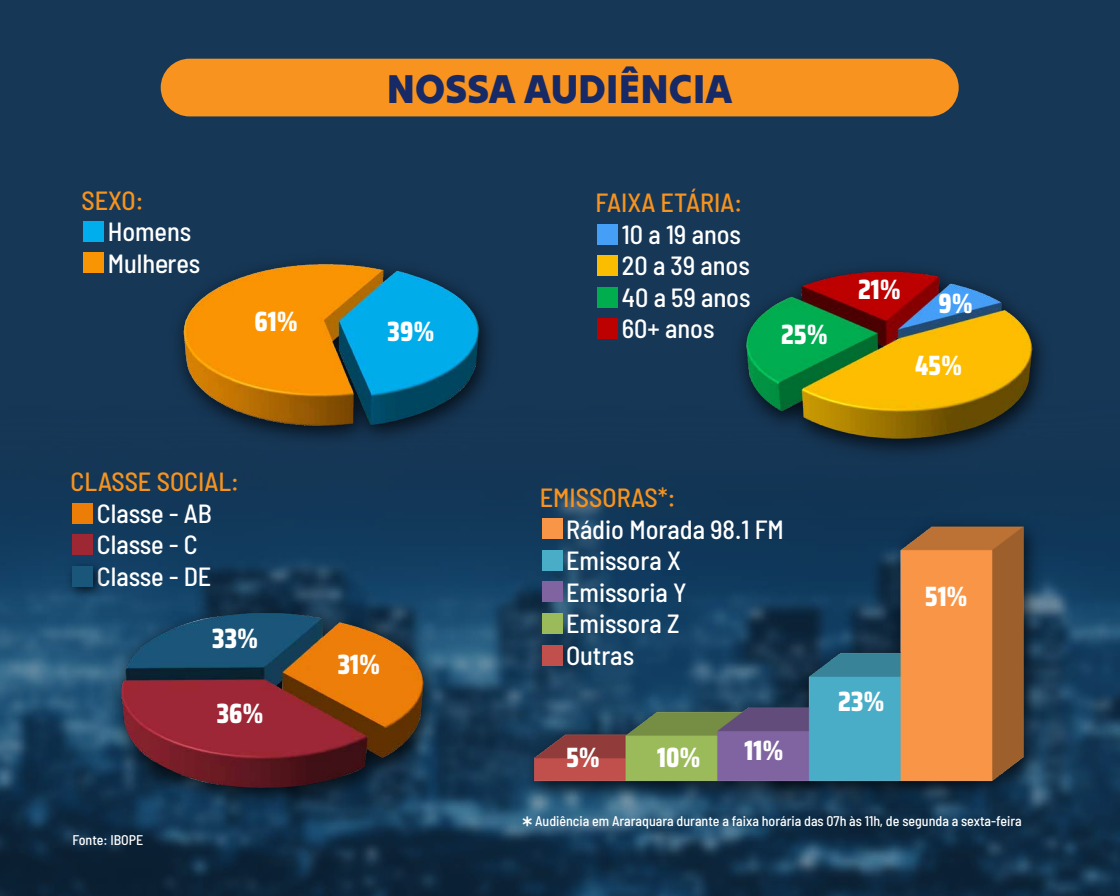
<style>
.page{position:relative;width:1120px;height:896px;background:#163756}
.page>*{position:absolute;margin:0;border:0;box-sizing:border-box;transform-origin:0 0}
.t1{font:40.86px "Tilt Warp";color:#172a65}
.t2{font:800 28px "Saira Condensed";color:#fff}
.t3{font:500 semi-condensed 27.47px "Barlow";color:#fff}
.t4{font:500 semi-condensed 26.25px/31.5px "Barlow";color:#fff}
.t5{font:500 semi-condensed 26.25px "Barlow";color:#f7931e}
.t6{font:500 semi-condensed 14px "Barlow";color:#fff}
</style>
<div class="page">
<img style="left:0;top:494px;width:1120px;height:402px">
<div style="left:161px;top:59px;width:798px;height:57px;background:#f7931e;border-radius:29px"></div>
<div style="left:84px;top:221px;width:20px;height:21px;background:#00aded"></div>
<div style="left:84px;top:253px;width:20px;height:20px;background:#f99402"></div>
<div style="left:597px;top:224px;width:20px;height:20px;background:#469ff7"></div>
<div style="left:597px;top:256px;width:20px;height:20px;background:#fbbd00"></div>
<div style="left:597px;top:287px;width:20px;height:20px;background:#00ad4e"></div>
<div style="left:597px;top:318px;width:20px;height:21px;background:#bd0000"></div>
<div style="left:72px;top:503px;width:20px;height:20px;background:#ec7d07"></div>
<div style="left:72px;top:535px;width:20px;height:20px;background:#9e2734"></div>
<img style="left:62px;top:556px;width:46px;height:47px">
<div style="left:72px;top:566px;width:20px;height:20px;background:#1a567a"></div>
<img style="left:174px;top:262px;width:313px;height:170px">
<img style="left:740px;top:265px;width:298px;height:186px">
<img style="left:100px;top:595px;width:350px;height:222px">
<img style="left:99px;top:600px;width:342px;height:198px">
<img style="left:514px;top:509px;width:536px;height:301px">
<img style="left:522px;top:507px;width:520px;height:285px">
<p class="t5" style="left:81px;top:181px;width:64px">SEXO:</p>
<p class="t4" style="left:108px;top:214px;width:94px">Homens<br>Mulheres</p>
<h1 class="t1" style="left:387px;top:54px;width:347px">NOSSA AUDIÊNCIA</h1>
<p class="t2" style="left:254px;top:300px;width:45px">61%</p>
<p class="t2" style="left:388px;top:309px;width:48px">39%</p>
<p class="t5" style="left:596px;top:184px;width:148px">FAIXA ETÁRIA:</p>
<p class="t4" style="left:622px;top:217px;width:130px">10 a 19 anos<br>20 a 39 anos<br>40 a 59 anos<br>60+ anos</p>
<p class="t2" style="left:781px;top:313px;width:48px">25%</p>
<p class="t2" style="left:858px;top:268px;width:44px">21%</p>
<p class="t2" style="left:939px;top:281px;width:36px">9%</p>
<p class="t2" style="left:915px;top:344px;width:49px">45%</p>
<p class="t5" style="left:71px;top:463px;width:170px">CLASSE SOCIAL:</p>
<p class="t4" style="left:97px;top:495px;width:117px">Classe - AB<br>Classe - C<br>Classe - DE</p>
<p class="t2" style="left:212px;top:617px;width:47px">33%</p>
<p class="t2" style="left:217px;top:692px;width:48px">36%</p>
<p class="t2" style="left:338px;top:643px;width:44px">31%</p>
<p class="t5" style="left:540px;top:479px;width:137px">EMISSORAS*:</p>
<p class="t4" style="left:566px;top:512px;width:219px">Rádio Morada 98.1 FM<br>Emissora X<br>Emissoria Y<br>Emissora Z<br>Outras</p>
<p class="t2" style="left:566px;top:735px;width:35px">5%</p>
<p class="t2" style="left:657px;top:735px;width:45px">10%</p>
<p class="t2" style="left:745px;top:728px;width:40px">11%</p>
<p class="t2" style="left:838px;top:679px;width:48px">23%</p>
<p class="t2" style="left:925px;top:574px;width:44px">51%</p>
<p class="t6" style="left:72px;top:830px;width:72px">Fonte: IBOPE</p>
<p class="t6" style="left:535px;top:811px;width:488px">Audiência em Araraquara durante a faixa horária das 07h às 11h, de segunda a sexta-feira</p>
<p class="t3" style="left:522px;top:807px;width:12px">*</p>
</div>
